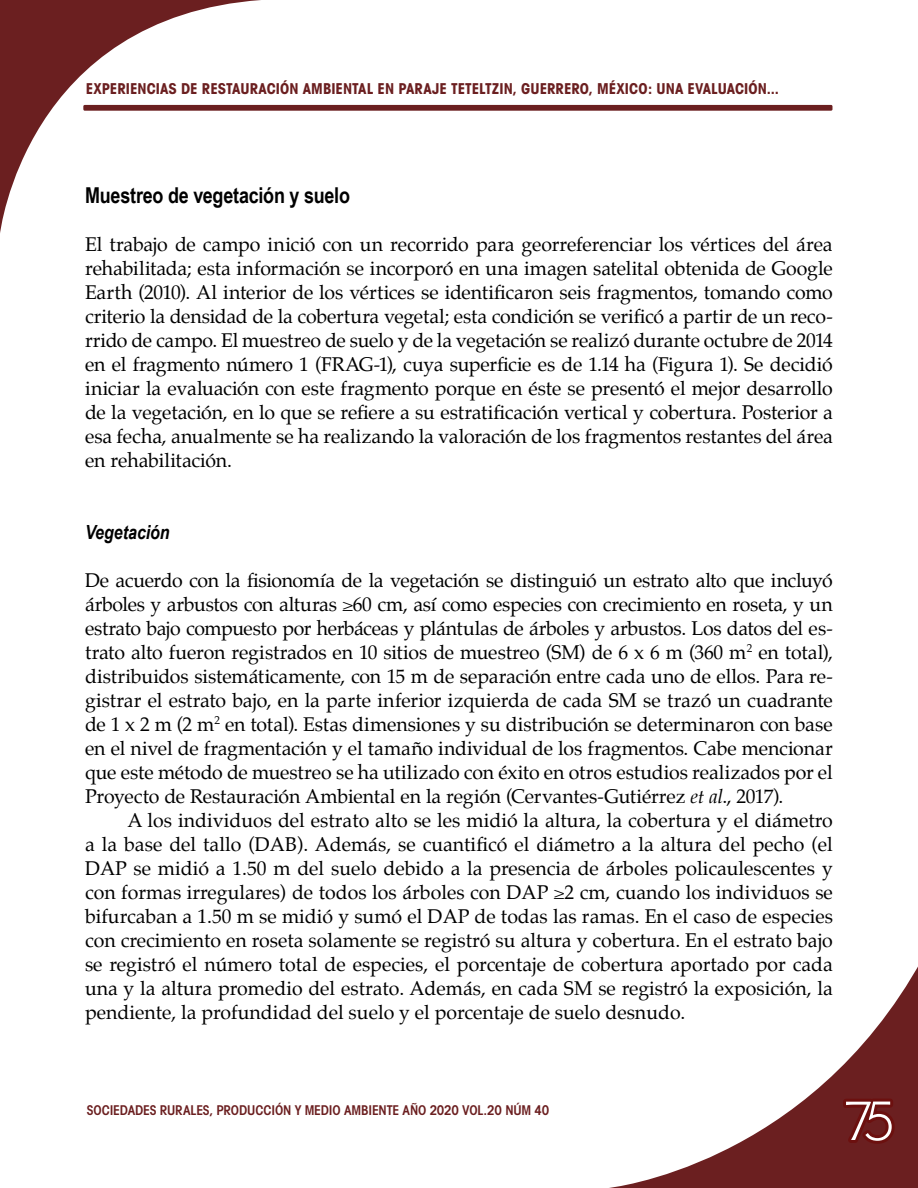
<style>
.page{position:relative;width:918px;height:1188px;background:#fff}
.page>*{position:absolute;margin:0;border:0;box-sizing:border-box;transform-origin:0 0}
.t1{font:60px "Martin Got URWT Ligh";color:#fff}
.t2{font:700 21.9px "Arial Narrow";letter-spacing:-.01em;color:#000}
.t3{font:19.5px/24px "Palatino";color:#000;text-align:justify}
.t4{font:italic 700 19.5px "Arial Narrow";letter-spacing:-.005em;color:#000}
.t5{font:700 condensed 15px "Avant Garde";letter-spacing:.005em;color:#6b1f20}
.t6{font:13.5px "Avant Garde Cond Demi SC850";letter-spacing:-.01em;color:#6b1f20}
.s1{font-style:italic}
</style>
<div class="page">
<div style="left:83px;top:105px;width:749px;height:6px;background:#6b1f20;border-radius:2px"></div>
<svg style="left:0;top:0;width:262px;height:233px"></svg>
<svg style="left:609px;top:966px;width:309px;height:222px"></svg>
<svg style="left:840px;top:1096px;width:59px;height:51px;background:#6b1718"></svg>
<p class="t5" style="left:86px;top:79px;width:25px">EXPERIENCIAS</p>
<p class="t5" style="left:181px;top:79px;width:30px">DE RESTA</p>
<p class="t5" style="left:241px;top:79px;width:19px">URACIÓN</p>
<p class="t5" style="left:303px;top:79px;width:37px">AMBIENTAL</p>
<p class="t5" style="left:378px;top:79px;width:30px">EN PARA</p>
<p class="t5" style="left:432px;top:79px;width:34px">JE TETELT</p>
<p class="t5" style="left:492px;top:79px;width:57px">ZIN, GUERRERO</p>
<p class="t5" style="left:589px;top:79px;width:108px">, MÉXICO: UNA EVAL</p>
<p class="t5" style="left:718px;top:79px;width:18px">UACIÓN</p>
<p class="t5" style="left:767px;top:79px;width:14px">...</p>
<p class="t2" style="left:85px;top:178px;width:266px">Muestreo de vegetación y suelo</p>
<p class="t3" style="left:85px;top:232px;width:749px">El trabajo de campo inició con un recorrido para georreferenciar los vértices del área rehabilitada; esta información se incorporó en una imagen satelital obtenida de Google Earth (2010). Al interior de los vértices se identificaron seis fragmentos, tomando como criterio la densidad de la cobertura vegetal; esta condición se verificó a partir de un reco&shy;rrido de campo. El muestreo de suelo y de la vegetación se realizó durante octubre de 2014 en el fragmento número 1 (FRAG-1), cuya superficie es de 1.14 ha (Figura 1). Se decidió iniciar la evaluación con este fragmento porque en éste se presentó el mejor desarrollo de la vegetación, en lo que se refiere a su estratificación vertical y cobertura. Posterior a esa fecha, anualmente se ha realizando la valoración de los fragmentos restantes del área en rehabilitación.</p>
<p class="t4" style="left:85px;top:517px;width:86px">Vegetación</p>
<p class="t3" style="left:85px;top:568px;width:749px">De acuerdo con la fisionomía de la vegetación se distinguió un estrato alto que incluyó árboles y arbustos con alturas ≥60 cm, así como especies con crecimiento en roseta, y un estrato bajo compuesto por herbáceas y plántulas de árboles y arbustos. Los datos del es&shy;trato alto fueron registrados en 10 sitios de muestreo (SM) de 6 x 6 m (360 m<sup>2</sup> en total), distribuidos sistemáticamente, con 15 m de separación entre cada uno de ellos. Para re&shy;gistrar el estrato bajo, en la parte inferior izquierda de cada SM se trazó un cuadrante de 1 x 2 m (2 m<sup>2</sup> en total). Estas dimensiones y su distribución se determinaron con base en el nivel de fragmentación y el tamaño individual de los fragmentos. Cabe mencionar que este método de muestreo se ha utilizado con éxito en otros estudios realizados por el Proyecto de Restauración Ambiental en la región (Cervantes-Gutiérrez <span class="s1">et al</span>., 2017).</p>
<p class="t3" style="left:85px;top:808px;width:749px;text-indent:43px">A los individuos del estrato alto se les midió la altura, la cobertura y el diámetro a la base del tallo (DAB). Además, se cuantificó el diámetro a la altura del pecho (el DAP se midió a 1.50 m del suelo debido a la presencia de árboles policaulescentes y con formas irregulares) de todos los árboles con DAP ≥2 cm, cuando los individuos se bifurcaban a 1.50 m se midió y sumó el DAP de todas las ramas. En el caso de especies con crecimiento en roseta solamente se registró su altura y cobertura. En el estrato bajo se registró el número total de especies, el porcentaje de cobertura aportado por cada una y la altura promedio del estrato. Además, en cada SM se registró la exposición, la pendiente, la profundidad del suelo y el porcentaje de suelo desnudo.</p>
<p class="t6" style="left:87px;top:1101px;width:464px">SOCIEDADES RURALES, PRODUCCIÓN Y MEDIO AMBIENTE AÑO 2020 VOL.20 NÚM 40</p>
<h1 class="t1" style="left:843px;top:1085px;width:53px">75</h1>
</div>
